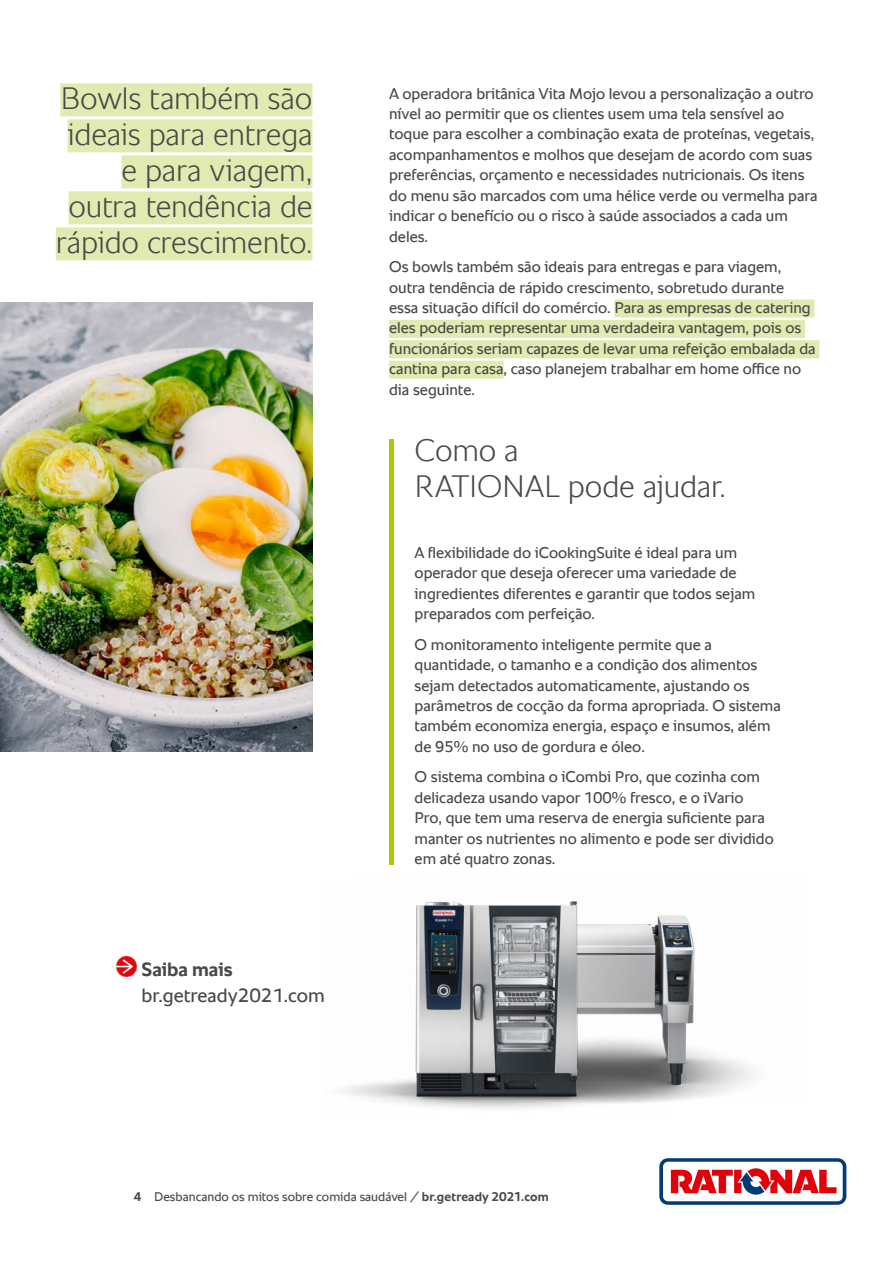
<style>
.page{position:relative;width:893px;height:1263px;background:#fff}
.page>*{position:absolute;margin:0;border:0;box-sizing:border-box;transform-origin:0 0}
.t1{font:300 31.5px/36px "RATIONAL Sans TT";letter-spacing:-.01em;color:#484847}
.t2{font:19.5px "RATIONAL Sans TT";color:#484847}
.t3{font:700 19.5px "RATIONAL Sans TT";letter-spacing:-.005em;color:#484847}
.t4{font:15.75px/20.4px "RATIONAL Sans TT";color:#484847}
.t5{font:12.75px "RATIONAL Sans TT";color:#484847}
.s1{font-weight:700}
</style>
<div class="page">
<img style="left:0;top:303px;width:313px;height:449px">
<img style="left:669px;top:915px;width:84px;height:186px">
<img style="left:342px;top:901px;width:327px;height:208px">
<div style="left:614px;top:299px;width:200px;height:18px;background:#e1eab0"></div>
<div style="left:389px;top:320px;width:416px;height:18px;background:#e1eab0"></div>
<div style="left:389px;top:340px;width:430px;height:18px;background:#e1eab0"></div>
<div style="left:389px;top:361px;width:115px;height:18px;background:#e1eab0"></div>
<hr style="left:389px;top:440px;width:4px;height:425px;background:#afca00">
<svg style="left:659px;top:1158px;width:187px;height:47px"></svg>
<div style="left:60px;top:83px;width:253px;height:33px;background:#e1eab0"></div>
<div style="left:68px;top:119px;width:245px;height:33px;background:#e1eab0"></div>
<div style="left:122px;top:155px;width:191px;height:33px;background:#e1eab0"></div>
<div style="left:68px;top:191px;width:245px;height:33px;background:#e1eab0"></div>
<div style="left:56px;top:227px;width:257px;height:33px;background:#e1eab0"></div>
<img style="left:116px;top:956px;width:20px;height:20px">
<h1 class="t1" style="left:56px;top:80px;width:258px;text-align:right">Bowls também são ideais para entrega e para viagem, outra tendência de rápido crescimento.</h1>
<p class="t3" style="left:142px;top:956px;width:93px">Saiba mais</p>
<p class="t2" style="left:142px;top:981px;width:185px">br.getready2021.com</p>
<p class="t4" style="left:389px;top:83px;width:430px">A operadora britânica Vita Mojo levou a personalização a outro nível ao permitir que os clientes usem uma tela sensível ao toque para escolher a combinação exata de proteínas, vegetais, acompanhamentos e molhos que desejam de acordo com suas preferências, orçamento e necessidades nutricionais. Os itens do menu são marcados com uma hélice verde ou vermelha para indicar o benefício ou o risco à saúde associados a cada um deles.</p>
<p class="t4" style="left:389px;top:257px;width:428px">Os bowls também são ideais para entregas e para viagem, outra tendência de rápido crescimento, sobretudo durante essa situação difícil do comércio. Para as empresas de catering eles poderiam representar uma verdadeira vantagem, pois os funcionários seriam capazes de levar uma refeição embalada da cantina para casa, caso planejem trabalhar em home office no dia seguinte.</p>
<h1 class="t1" style="left:415px;top:433px;width:313px">Como a<br>RATIONAL pode ajudar.</h1>
<p class="t4" style="left:415px;top:542px;width:342px">A flexibilidade do iCookingSuite é ideal para um operador que deseja oferecer uma variedade de ingredientes diferentes e garantir que todos sejam preparados com perfeição.</p>
<p class="t4" style="left:415px;top:634px;width:368px">O monitoramento inteligente permite que a quantidade, o tamanho e a condição dos alimentos sejam detectados automaticamente, ajustando os parâmetros de cocção da forma apropriada. O sistema também economiza energia, espaço e insumos, além de 95% no uso de gordura e óleo.</p>
<p class="t4" style="left:415px;top:767px;width:361px">O sistema combina o iCombi Pro, que cozinha com delicadeza usando vapor 100% fresco, e o iVario Pro, que tem uma reserva de energia suficiente para manter os nutrientes no alimento e pode ser dividido em até quatro zonas.</p>
<p class="t5" style="left:134px;top:1187px;width:416px"><span class="s1">4</span> Desbancando os mitos sobre comida saudável / <span class="s1">br.getready 2021.com</span></p>
</div>
